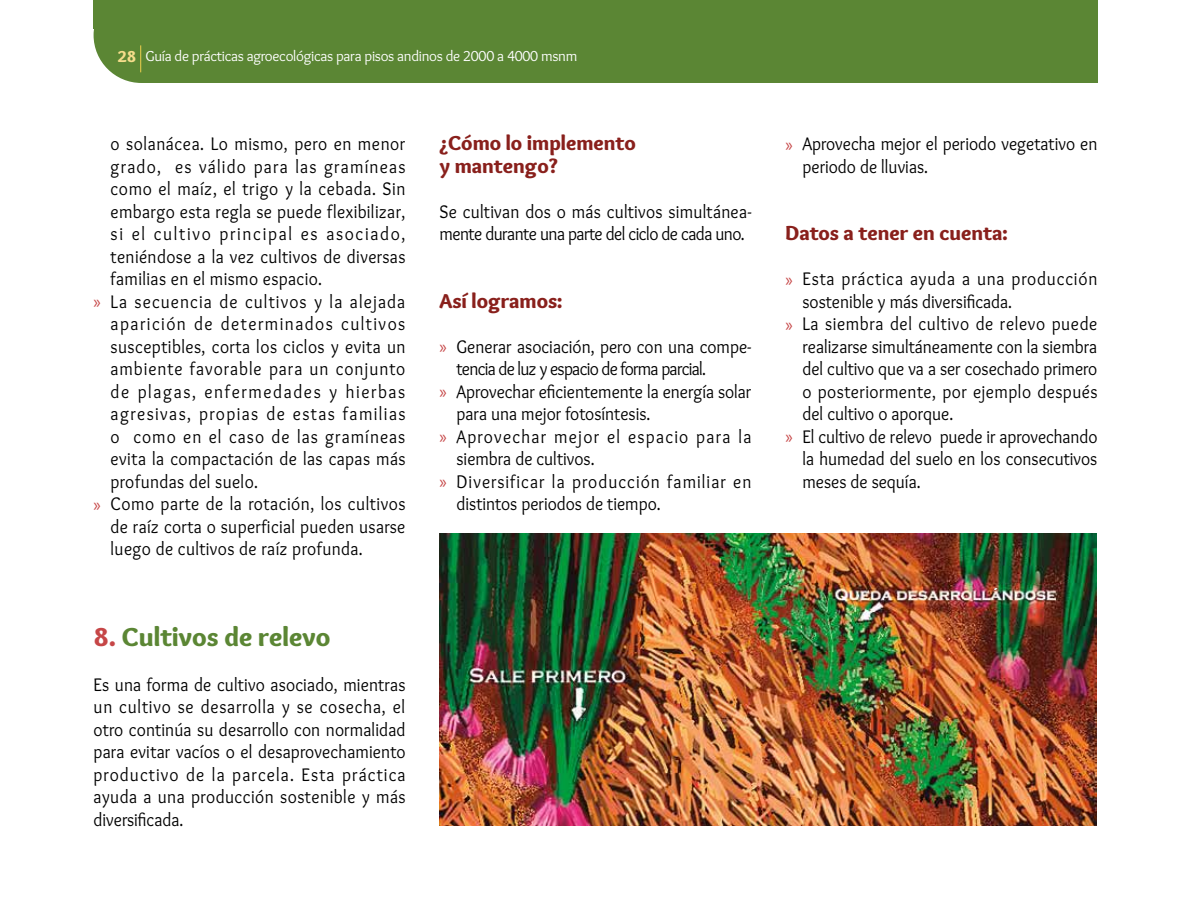
<style>
.page{position:relative;width:1191px;height:915px;background:#fff}
.page>*{position:absolute;margin:0;border:0;box-sizing:border-box;transform-origin:0 0}
.t1{font:900 27px "Overlock";color:#5b8634}
.t2{font:900 21px/22.5px "Overlock";color:#89201c}
.t3{font:18.9px/22.5px "Overlock";letter-spacing:.02em;color:#000;text-align:justify;scale:.92 1}
.t4{font:18.9px/22.5px "Overlock";color:#000;scale:.92 1}
.t5{font:18.9px "Overlock";letter-spacing:.06em;color:#000;scale:.92 1}
.t6{font:18.9px/22.5px "Overlock";letter-spacing:-.01em;color:#000;scale:.92 1}
.t7{font:18.9px "Overlock";letter-spacing:.08em;color:#000;scale:.92 1}
.t8{font:18.9px "Overlock";letter-spacing:-.005em;color:#000;scale:.92 1}
.t9{font:18.9px "Overlock";letter-spacing:-.04em;color:#000;scale:.92 1}
.t10{font:18.9px "Overlock";letter-spacing:.045em;color:#000;scale:.92 1}
.t11{font:18.9px "Overlock";letter-spacing:.095em;color:#000;scale:.92 1}
.t12{font:18.9px "Overlock";letter-spacing:.055em;color:#000;scale:.92 1}
.t13{font:18.9px "Overlock";letter-spacing:.07em;color:#000;scale:.92 1}
.t14{font:18.9px "Overlock";letter-spacing:.065em;color:#000;scale:.92 1}
.t15{font:18.9px "Overlock";letter-spacing:.09em;color:#000;scale:.92 1}
.t16{font:15px "Overlock";letter-spacing:-.02em;color:#fff}
.t17{font:900 13.5px "Amsi Pro";color:#fff}
.s1{font-weight:900;font-size:16.5px;color:#f5dd8b}
.s2{font-family:"Myriad Pro";color:#c64647}
.s3{color:#c64647}
</style>
<div class="page">
<div style="left:94px;top:29px;width:956px;height:54px;background:#5b8634"></div>
<div style="left:94px;top:0;width:1003px;height:29px;background:#5b8634"></div>
<div style="left:1050px;top:0;width:47px;height:83px;background:#5b8634"></div>
<svg style="left:140px;top:45px;width:1px;height:27px"></svg>
<img style="left:439px;top:533px;width:657px;height:292px">
<p class="t16" style="left:117px;top:48px;width:461px"><span class="s1">28</span> Guía de prácticas agroecológicas para pisos andinos de 2000 a 4000 msnm</p>
<p class="t3" style="left:111px;top:133px;width:322px">o solanácea. Lo mismo, pero en menor</p>
<p class="t14" style="left:111px;top:156px;width:322px">grado, es válido para las gramíneas</p>
<p class="t3" style="left:111px;top:178px;width:322px">como el maíz, el trigo y la cebada. Sin</p>
<p class="t3" style="left:111px;top:200px;width:322px">embargo esta regla se puede flexibilizar,</p>
<p class="t11" style="left:111px;top:223px;width:322px">si el cultivo principal es asociado,</p>
<p class="t3" style="left:111px;top:245px;width:322px">teniéndose a la vez cultivos de diversas</p>
<p class="t3" style="left:111px;top:268px;width:232px">familias en el mismo espacio.</p>
<p class="t5" style="left:94px;top:291px;width:340px"><span class="s2">»</span> La secuencia de cultivos y la alejada</p>
<p class="t7" style="left:111px;top:313px;width:322px">aparición de determinados cultivos</p>
<p class="t3" style="left:111px;top:335px;width:322px">susceptibles, corta los ciclos y evita un</p>
<p class="t12" style="left:111px;top:358px;width:322px">ambiente favorable para un conjunto</p>
<p class="t15" style="left:111px;top:380px;width:322px">de plagas, enfermedades y hierbas</p>
<p class="t7" style="left:111px;top:403px;width:322px">agresivas, propias de estas familias</p>
<p class="t5" style="left:111px;top:425px;width:322px">o como en el caso de las gramíneas</p>
<p class="t3" style="left:111px;top:448px;width:322px">evita la compactación de las capas más</p>
<p class="t3" style="left:111px;top:470px;width:162px">profundas del suelo.</p>
<p class="t3" style="left:94px;top:493px;width:341px"><span class="s2">»</span> Como parte de la rotación, los cultivos</p>
<p class="t3" style="left:111px;top:515px;width:322px">de raíz corta o superficial pueden usarse</p>
<p class="t3" style="left:111px;top:538px;width:276px">luego de cultivos de raíz profunda.</p>
<h1 class="t1" style="left:94px;top:619px;width:238px"><span class="s3">8.</span> Cultivos de relevo</h1>
<p class="t3" style="left:94px;top:673px;width:341px">Es una forma de cultivo asociado, mientras un cultivo se desarrolla y se cosecha, el otro continúa su desarrollo con normalidad para evitar vacíos o el desaprovechamiento productivo de la parcela. Esta práctica ayuda a una producción sostenible y más diversificada.</p>
<p class="t2" style="left:439px;top:131px;width:198px">¿Cómo lo implemento y mantengo?</p>
<p class="t6" style="left:439px;top:200px;width:340px">Se cultivan dos o más cultivos simultánea&shy;mente durante una parte del ciclo de cada uno.</p>
<p class="t2" style="left:439px;top:289px;width:125px">Así logramos:</p>
<p class="t4" style="left:439px;top:335px;width:340px"><span class="s2">»</span> Generar asociación, pero con una compe-</p>
<p class="t9" style="left:456px;top:358px;width:273px">tencia de luz y espacio de forma parcial.</p>
<p class="t4" style="left:439px;top:380px;width:340px"><span class="s2">»</span> Aprovechar eficientemente la energía solar</p>
<p class="t4" style="left:456px;top:403px;width:212px">para una mejor fotosíntesis.</p>
<p class="t13" style="left:439px;top:426px;width:340px"><span class="s2">»</span> Aprovechar mejor el espacio para la</p>
<p class="t4" style="left:456px;top:448px;width:152px">siembra de cultivos.</p>
<p class="t5" style="left:439px;top:471px;width:341px"><span class="s2">»</span> Diversificar la producción familiar en</p>
<p class="t4" style="left:456px;top:493px;width:223px">distintos periodos de tiempo.</p>
<p class="t4" style="left:802px;top:133px;width:322px;text-indent:-17px"><span class="s2">»</span> Aprovecha mejor el periodo vegetativo en periodo de lluvias.</p>
<p class="t2" style="left:785px;top:221px;width:224px">Datos a tener en cuenta:</p>
<p class="t10" style="left:785px;top:268px;width:340px"><span class="s2">»</span> Esta práctica ayuda a una producción</p>
<p class="t4" style="left:802px;top:290px;width:229px">sostenible y más diversificada.</p>
<p class="t3" style="left:785px;top:313px;width:340px"><span class="s2">»</span> La siembra del cultivo de relevo puede</p>
<p class="t4" style="left:802px;top:335px;width:322px">realizarse simultáneamente con la siembra</p>
<p class="t4" style="left:802px;top:358px;width:322px">del cultivo que va a ser cosechado primero</p>
<p class="t3" style="left:802px;top:380px;width:322px">o posteriormente, por ejemplo después</p>
<p class="t4" style="left:802px;top:403px;width:166px">del cultivo o aporque.</p>
<p class="t8" style="left:785px;top:426px;width:341px"><span class="s2">»</span> El cultivo de relevo puede ir aprovechando</p>
<p class="t4" style="left:802px;top:448px;width:322px">la humedad del suelo en los consecutivos</p>
<p class="t4" style="left:802px;top:470px;width:130px">meses de sequía.</p>
<p class="t17" style="left:993px;top:583px;width:7px">´</p>
</div>
